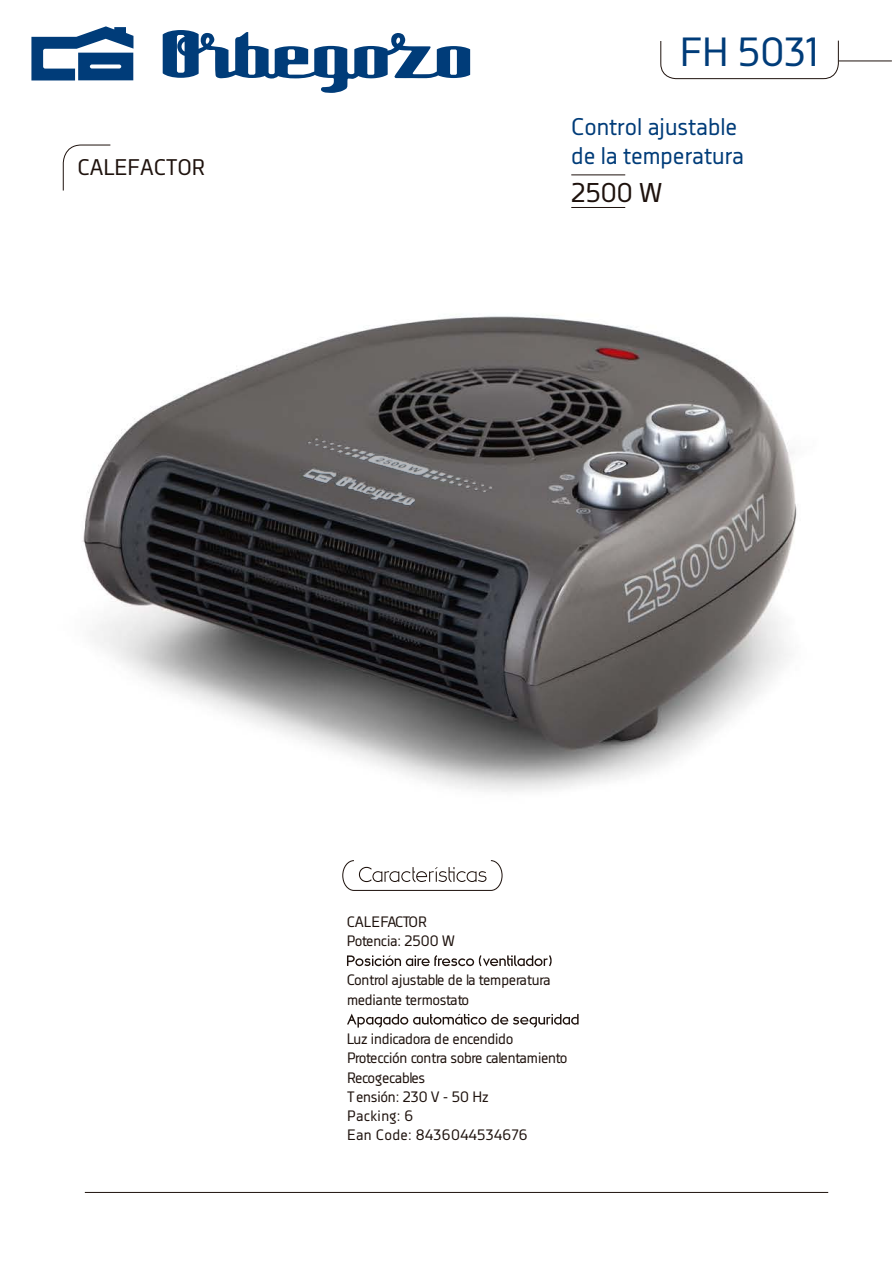
<style>
.page{position:relative;width:893px;height:1263px;background:#fff}
.page>*{position:absolute;margin:0;border:0;box-sizing:border-box;transform-origin:0 0}
.t1{font:40.5px "Decima Nova";color:#003c79}
.t2{font:27px "Decima Nova";color:#1e120d}
.t3{font:24px/28.8px "Decima Nova";color:#003c79}
.t4{font:22.5px "Decima Nova";color:#1e120d}
.t5{font:15px/19.2px "Decima Nova";letter-spacing:-.015em;color:#1e120d}
</style>
<div class="page">
<img style="left:62px;top:49px;width:830px;height:918px">
<img style="left:303px;top:438px;width:189px;height:66px">
<hr style="left:85px;top:1192px;width:743px;height:1px;background:#1e120d">
<hr style="left:839px;top:61px;width:53px;height:1px;background:#1e120d">
<svg style="left:660px;top:40px;width:179px;height:39px"></svg>
<svg style="left:63px;top:144px;width:48px;height:47px"></svg>
<hr style="left:571px;top:175px;width:54px;height:1px;background:#1e120d">
<hr style="left:571px;top:207px;width:54px;height:1px;background:#1e120d">
<svg style="left:31px;top:26px;width:439px;height:67px"></svg>
<svg style="left:342px;top:860px;width:161px;height:31px"></svg>
<svg style="left:347px;top:955px;width:205px;height:11px"></svg>
<svg style="left:347px;top:1013px;width:232px;height:14px"></svg>
<h3 class="t4" style="left:77px;top:154px;width:130px">CALEFACTOR</h3>
<h1 class="t1" style="left:680px;top:29px;width:140px">FH 5031</h1>
<h3 class="t3" style="left:571px;top:112px;width:174px">Control ajustable de la temperatura</h3>
<h2 class="t2" style="left:571px;top:177px;width:93px">2500 W</h2>
<p class="t5" style="left:347px;top:912px;width:110px">CALEFACTOR<br>Potencia: 2500 W</p>
<p class="t5" style="left:347px;top:970px;width:205px">Control ajustable de la temperatura mediante termostato</p>
<p class="t5" style="left:347px;top:1029px;width:222px">Luz indicadora de encendido<br>Protección contra sobre calentamiento<br>Recogecables<br>Tensión: 230 V - 50 Hz<br>Packing: 6<br>Ean Code: 8436044534676</p>
</div>
